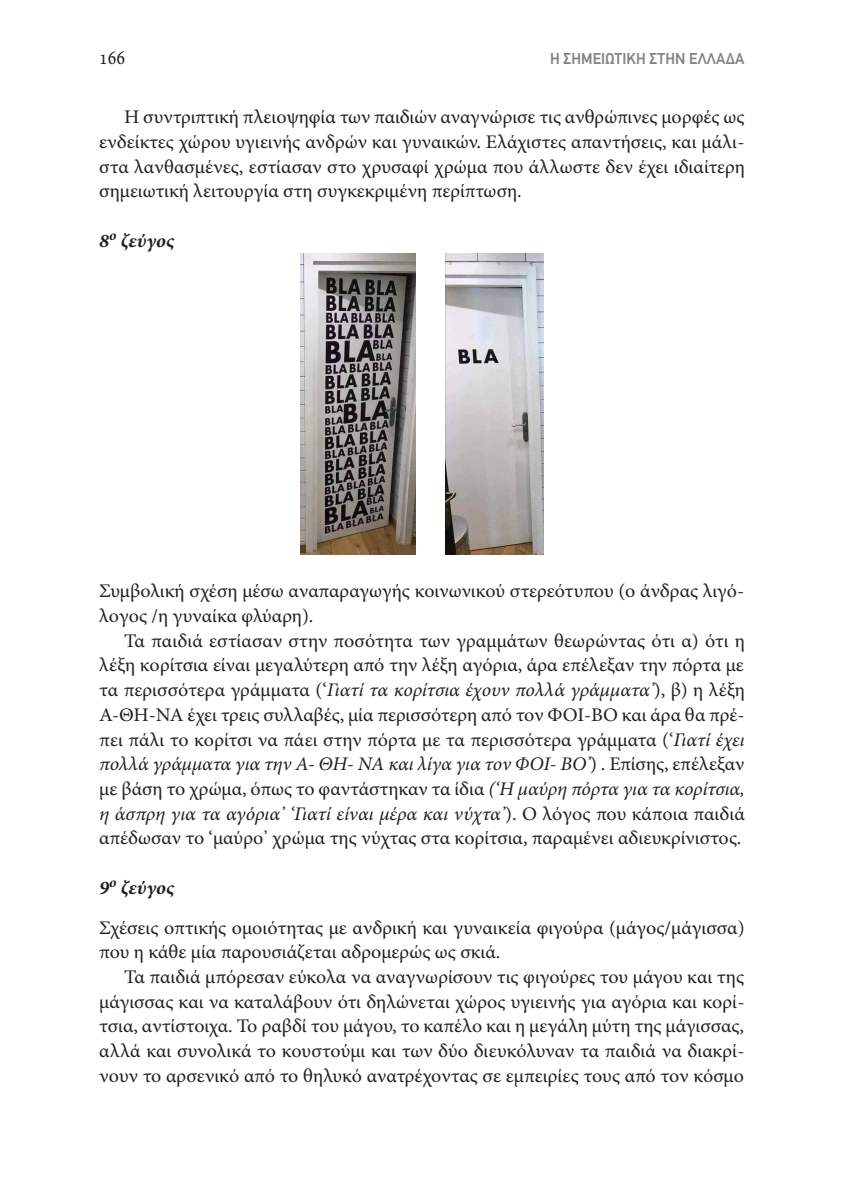
<style>
.page{position:relative;width:844px;height:1191px;background:#fff}
.page>*{position:absolute;margin:0;border:0;box-sizing:border-box;transform-origin:0 0}
.t1{font:21px "Minion Pro";color:#231f20;scale:.85 1}
.t2{font:19.25px/24.7px "Minion Pro";letter-spacing:-.005em;color:#231f20;text-align:justify;scale:1.04 1}
.t3{font:italic 700 19.25px "Minion Pro";letter-spacing:-.005em;color:#231f20;scale:1.04 1}
.t4{font:500 15.75px "PF Din Text Universal";letter-spacing:.01em;color:#808285;scale:.94 1}
.s1{font-style:italic}
.s2{font-weight:700;font-style:italic}
</style>
<div class="page">
<img style="left:301px;top:254px;width:114px;height:301px">
<img style="left:445px;top:254px;width:98px;height:301px">
<p class="t1" style="left:99px;top:43px;width:32px">166</p>
<p class="t4" style="left:550px;top:48px;width:208px">H Σημειωτική στην Ελλάδα</p>
<p class="t2" style="left:99px;top:105px;width:622px;text-indent:25px">Η συντριπτική πλειοψηφία των παιδιών αναγνώρισε τις ανθρώπινες μορφές ως ενδείκτες χώρου υγιεινής ανδρών και γυναικών. Ελάχιστες απαντήσεις, και μάλι&shy;στα λανθασμένες, εστίασαν στο χρυσαφί χρώμα που άλλωστε δεν έχει ιδιαίτερη σημειωτική λειτουργία στη συγκεκριμένη περίπτωση.</p>
<p class="t3" style="left:99px;top:227px;width:74px">8<sup>ο</sup> ζεύγος</p>
<p class="t2" style="left:99px;top:579px;width:621px">Συμβολική σχέση μέσω αναπαραγωγής κοινωνικού στερεότυπου (ο άνδρας λιγό&shy;λογος /η γυναίκα φλύαρη).</p>
<p class="t2" style="left:99px;top:628px;width:622px;text-indent:25px">Τα παιδιά εστίασαν στην ποσότητα των γραμμάτων θεωρώντας ότι α) ότι η λέξη κορίτσια είναι μεγαλύτερη από την λέξη αγόρια, άρα επέλεξαν την πόρτα με τα περισσότερα γράμματα (‘<span class="s1">Γιατί τα κορίτσια έχουν πολλά γράμματα’</span>), β) η λέξη Α-ΘΗ-ΝΑ έχει τρεις συλλαβές, μία περισσότερη από τον ΦΟΙ-ΒΟ και άρα θα πρέ&shy;πει πάλι το κορίτσι να πάει στην πόρτα με τα περισσότερα γράμματα (‘<span class="s1">Γιατί έχει πολλά γράμματα για την Α- ΘΗ- ΝΑ και λίγα για τον ΦΟΙ- ΒΟ’</span>) . Επίσης, επέλεξαν με βάση το χρώμα, όπως το φαντάστηκαν τα ίδια <span class="s1">(‘Η μαύρη πόρτα για τα κορίτσια, η άσπρη για τα αγόρια’ ‘Γιατί είναι μέρα και νύχτα’</span>). Ο λόγος που κάποια παιδιά απέδωσαν το ‘μαύρο’ χρώμα της νύχτας στα κορίτσια, παραμένει αδιευκρίνιστος.</p>
<p class="t2" style="left:99px;top:868px;width:621px;line-height:39.6px"><span class="s2">9</span><sup>ο</sup> <span class="s2">ζεύγος<br></span>Σχέσεις οπτικής ομοιότητας με ανδρική και γυναικεία φιγούρα (μάγος/μάγισσα)</p>
<p class="t2" style="left:99px;top:939px;width:387px">που η κάθε μία παρουσιάζεται αδρομερώς ως σκιά.</p>
<p class="t2" style="left:124px;top:964px;width:597px">Τα παιδιά μπόρεσαν εύκολα να αναγνωρίσουν τις φιγούρες του μάγου και της</p>
<p class="t2" style="left:99px;top:989px;width:622px">μάγισσας και να καταλάβουν ότι δηλώνεται χώρος υγιεινής για αγόρια και κορί-</p>
<p class="t2" style="left:99px;top:1014px;width:621px">τσια, αντίστοιχα. Το ραβδί του μάγου, το καπέλο και η μεγάλη μύτη της μάγισσας,</p>
<p class="t2" style="left:99px;top:1038px;width:622px">αλλά και συνολικά το κουστούμι και των δύο διευκόλυναν τα παιδιά να διακρί-</p>
<p class="t2" style="left:99px;top:1063px;width:621px">νουν το αρσενικό από το θηλυκό ανατρέχοντας σε εμπειρίες τους από τον κόσμο</p>
</div>
